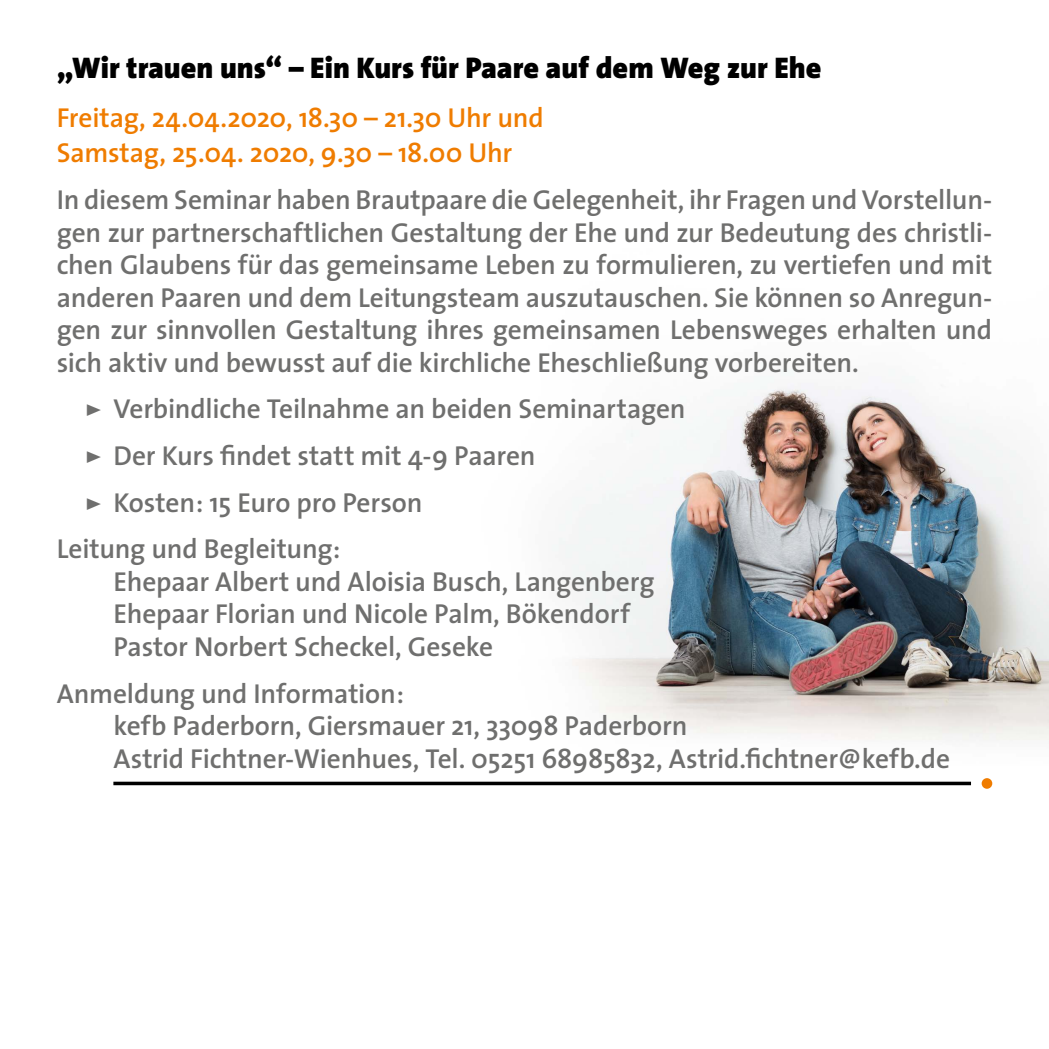
<style>
.page{position:relative;width:1049px;height:1049px;background:#fff}
.page>*{position:absolute;margin:0;border:0;box-sizing:border-box;transform-origin:0 0}
.t1{font:900 30px "The Sans";color:#000}
.t2{font:600 27.5px/32.5px "The Sans";letter-spacing:-.005em;color:#6f6f6e}
.t3{font:600 27.5px/35px "The Sans";letter-spacing:-.01em;color:#ef7c00}
.s1{font-family:"The Sans Bold Caps";font-weight:400}
</style>
<div class="page">
<img style="left:552px;top:383px;width:497px;height:358px">
<hr style="left:1048px;top:686px;width:1px;height:56px;background:#e3e3e3">
<hr style="left:113px;top:782px;width:858px;height:3px;background:#000">
<div style="left:981px;top:778px;width:11px;height:11px;background:#ef7c00;border-radius:50%"></div>
<p class="t1" style="left:57px;top:43px;width:766px">„Wir trauen uns“ – Ein Kurs für Paare auf dem Weg zur Ehe</p>
<p class="t3" style="left:57px;top:100px;width:489px">Freitag, 24.04.2020, 18.30 – 21.30 Uhr und<br>Samstag, 25.04. 2020, 9.30 – 18.00 Uhr</p>
<p class="t2" style="left:57px;top:183px;width:937px;text-align:justify">In diesem Seminar haben Brautpaare die Gelegenheit, ihr Fragen und Vorstellun&shy;gen zur partnerschaftlichen Gestaltung der Ehe und zur Bedeutung des christli&shy;chen Glaubens für das gemeinsame Leben zu formulieren, zu vertiefen und mit anderen Paaren und dem Leitungsteam auszutauschen. Sie können so Anregun&shy;gen zur sinnvollen Gestaltung ihres gemeinsamen Lebensweges erhalten und sich aktiv und bewusst auf die kirchliche Eheschließung vorbereiten.</p>
<p class="t2" style="left:85px;top:392px;width:602px"><span class="s1">&gt;</span> Verbindliche Teilnahme an beiden Seminartagen</p>
<p class="t2" style="left:85px;top:439px;width:452px"><span class="s1">&gt;</span> Der Kurs findet statt mit 4-9 Paaren</p>
<p class="t2" style="left:85px;top:485px;width:339px"><span class="s1">&gt;</span> Kosten: 15 Euro pro Person</p>
<p class="t2" style="left:57px;top:532px;width:285px">Leitung und Begleitung:</p>
<p class="t2" style="left:113px;top:564px;width:543px">Ehepaar Albert und Aloisia Busch, Langenberg<br>Ehepaar Florian und Nicole Palm, Bökendorf<br>Pastor Norbert Scheckel, Geseke</p>
<p class="t2" style="left:113px;top:676px;width:838px;text-indent:-57px">Anmeldung und Information:<br>kefb Paderborn, Giersmauer 21, 33098 Paderborn<br>Astrid Fichtner-Wienhues, Tel. 05251 68985832, Astrid.fichtner@kefb.de</p>
</div>
